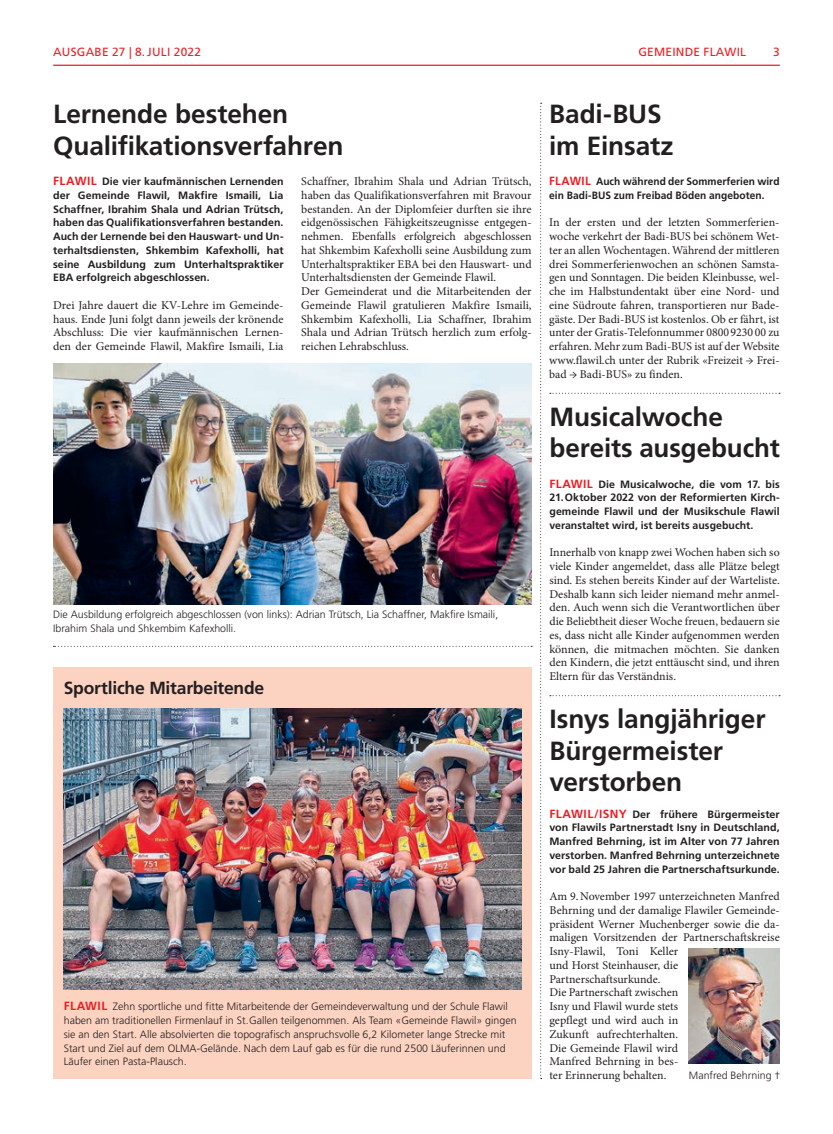
<style>
.page{position:relative;width:833px;height:1134px;background:#fff}
.page>*{position:absolute;margin:0;border:0;box-sizing:border-box;transform-origin:0 0}
.t1{font:700 26.25px/31.2px "Frutiger LT Std";letter-spacing:-.005em;color:#231f20}
.t2{font:700 17.5px "Frutiger LT Std";letter-spacing:-.015em;color:#231f20}
.t3{font:11.88px/13.8px "Minion Pro";color:#231f20;text-align:justify}
.t4{font:11.88px "Frutiger LT Std";letter-spacing:.02em;color:#ee1d23}
.t5{font:700 10.62px/13.8px "Frutiger LT Std";letter-spacing:.005em;color:#231f20;text-align:justify}
.t6{font:300 10.62px/13.8px "Frutiger LT Std";color:#231f20}
.t7{font:700 10.62px/13.8px "Frutiger LT Std";letter-spacing:.005em;color:#231f20;scale:.96 1}
.s1{font-size:11.88px;color:#ee1d23}
.s2{font-weight:700;font-size:11.88px;color:#ee1d23}
</style>
<div class="page">
<hr style="left:53px;top:65px;width:727px;height:1px;background:#ee1d23">
<svg style="left:540px;top:103px;width:1px;height:976px"></svg>
<svg style="left:53px;top:646px;width:479px;height:1px"></svg>
<svg style="left:550px;top:695px;width:230px;height:1px"></svg>
<svg style="left:550px;top:393px;width:230px;height:1px"></svg>
<div style="left:53px;top:667px;width:478px;height:412px;background:#fcd2c0"></div>
<img style="left:53px;top:364px;width:478px;height:240px">
<img style="left:64px;top:709px;width:457px;height:280px">
<img style="left:689px;top:948px;width:91px;height:116px">
<p class="t4" style="left:53px;top:45px;width:18px">AUSGABE</p>
<p class="t4" style="left:112px;top:45px;width:47px">27 | 8.JULI</p>
<p class="t4" style="left:174px;top:45px;width:29px">2022</p>
<p class="t4" style="left:638px;top:45px;width:109px">GEMEINDE FLAWIL</p>
<p class="t4" style="left:773px;top:45px;width:8px">3</p>
<h1 class="t1" style="left:53px;top:99px;width:292px">Lernende bestehen<br>Qualifikationsverfahren</h1>
<p class="t5" style="left:53px;top:175px;width:232px"><span class="s1">FLAWIL</span> Die vier kaufmännischen Lernenden der Gemeinde Flawil, Makfire Ismaili, Lia Schaffner, Ibrahim Shala und Adrian Trütsch, haben das Qualifikationsverfahren bestanden.<br>Auch der Lernende bei den Hauswart- und Un&shy;terhaltsdiensten, Shkembim Kafexholli, hat seine Ausbildung zum Unterhaltspraktiker EBA erfolgreich abgeschlossen.</p>
<p class="t3" style="left:53px;top:298px;width:232px">Drei Jahre dauert die KV-Lehre im Gemeinde&shy;haus. Ende Juni folgt dann jeweils der krönende Abschluss: Die vier kaufmännischen Lernen&shy;den der Gemeinde Flawil, Makfire Ismaili, Lia</p>
<p class="t3" style="left:301px;top:175px;width:232px;text-align:left">Schaffner, Ibrahim Shala und Adrian Trütsch, haben das Qualifikationsverfahren mit Bravour bestanden. An der Diplomfeier durften sie ihre eidgenössischen Fähigkeitszeugnisse entgegen&shy;nehmen. Ebenfalls erfolgreich abgeschlossen hat Shkembim Kafexholli seine Ausbildung zum Unterhaltspraktiker EBA bei den Hauswart- und Unterhaltsdiensten der Gemeinde Flawil.<br>Der Gemeinderat und die Mitarbeitenden der Gemeinde Flawil gratulieren Makfire Ismaili, Shkembim Kafexholli, Lia Schaffner, Ibrahim Shala und Adrian Trütsch herzlich zum erfolg&shy;reichen Lehrabschluss.</p>
<p class="t6" style="left:53px;top:608px;width:446px">Die Ausbildung erfolgreich abgeschlossen (von links): Adrian Trütsch, Lia Schaffner, Makfire Ismaili,<br>Ibrahim Shala und Shkembim Kafexholli.</p>
<h2 class="t2" style="left:64px;top:678px;width:202px">Sportliche Mitarbeitende</h2>
<p class="t6" style="left:64px;top:1000px;width:454px"><span class="s2">FLAWIL</span> Zehn sportliche und fitte Mitarbeitende der Gemeindeverwaltung und der Schule Flawil haben am traditionellen Firmenlauf in St.Gallen teilgenommen. Als Team «Gemeinde Flawil» gingen sie an den Start. Alle absolvierten die topografisch anspruchsvolle 6,2 Kilometer lange Strecke mit Start und Ziel auf dem OLMA-Gelände. Nach dem Lauf gab es für die rund 2500 Läuferinnen und Läufer einen Pasta-Plausch.</p>
<h1 class="t1" style="left:549px;top:99px;width:126px">Badi-BUS im Einsatz</h1>
<p class="t7" style="left:549px;top:175px;width:241px"><span class="s1">FLAWIL</span> Auch während der Sommerferien wird ein Badi-BUS zum Freibad Böden angeboten.</p>
<p class="t3" style="left:549px;top:216px;width:232px">In der ersten und der letzten Sommerferien&shy;woche verkehrt der Badi-BUS bei schönem Wet&shy;ter an allen Wochentagen. Während der mittleren drei Sommerferienwochen an schönen Samsta&shy;gen und Sonntagen. Die beiden Kleinbusse, wel&shy;che im Halbstundentakt über eine Nord- und eine Südroute fahren, transportieren nur Bade&shy;gäste. Der Badi-BUS ist kostenlos. Ob er fährt, ist unter der Gratis-Telefonnummer 0800 9230 00 zu erfahren. Mehr zum Badi-BUS ist auf der Website www.flawil.ch unter der Rubrik «Freizeit → Frei&shy;bad → Badi-BUS» zu finden.</p>
<h1 class="t1" style="left:549px;top:401px;width:232px">Musicalwoche bereits ausgebucht</h1>
<p class="t5" style="left:549px;top:477px;width:232px"><span class="s1">FLAWIL</span> Die Musicalwoche, die vom 17. bis 21.Oktober 2022 von der Reformierten Kirch&shy;gemeinde Flawil und der Musikschule Flawil veranstaltet wird, ist bereits ausgebucht.</p>
<p class="t3" style="left:549px;top:546px;width:232px">Innerhalb von knapp zwei Wochen haben sich so viele Kinder angemeldet, dass alle Plätze belegt sind. Es stehen bereits Kinder auf der Warteliste.<br>Deshalb kann sich leider niemand mehr anmel&shy;den. Auch wenn sich die Verantwortlichen über die Beliebtheit dieser Woche freuen, bedauern sie es, dass nicht alle Kinder aufgenommen werden können, die mitmachen möchten. Sie danken den Kindern, die jetzt enttäuscht sind, und ihren Eltern für das Verständnis.</p>
<h1 class="t1" style="left:549px;top:704px;width:218px">Isnys langjähriger<br>Bürgermeister verstorben</h1>
<p class="t5" style="left:549px;top:807px;width:232px"><span class="s1">FLAWIL/ISNY</span> Der frühere Bürgermeister von Flawils Partnerstadt Isny in Deutschland, Manfred Behrning, ist im Alter von 77 Jahren verstorben. Manfred Behrning unterzeichnete vor bald 25 Jahren die Partnerschaftsurkunde.</p>
<p class="t3" style="left:549px;top:890px;width:232px;text-align:left">Am 9.November 1997 unterzeichneten Manfred<br>Behrning und der damalige Flawiler Gemeinde&shy;präsident Werner Muchenberger sowie die da&shy;maligen Vorsitzenden der Partnerschaftskreise<br>Isny-Flawil, Toni Keller<br>und Horst Steinhauser, die<br>Partnerschaftsurkunde.<br>Die Partnerschaft zwischen<br>Isny und Flawil wurde stets<br>gepflegt und wird auch in<br>Zukunft aufrechterhalten.<br>Die Gemeinde Flawil wird<br>Manfred Behrning in bes-<br>ter Erinnerung behalten.</p>
<p class="t6" style="left:689px;top:1068px;width:93px">Manfred Behrning †</p>
</div>
